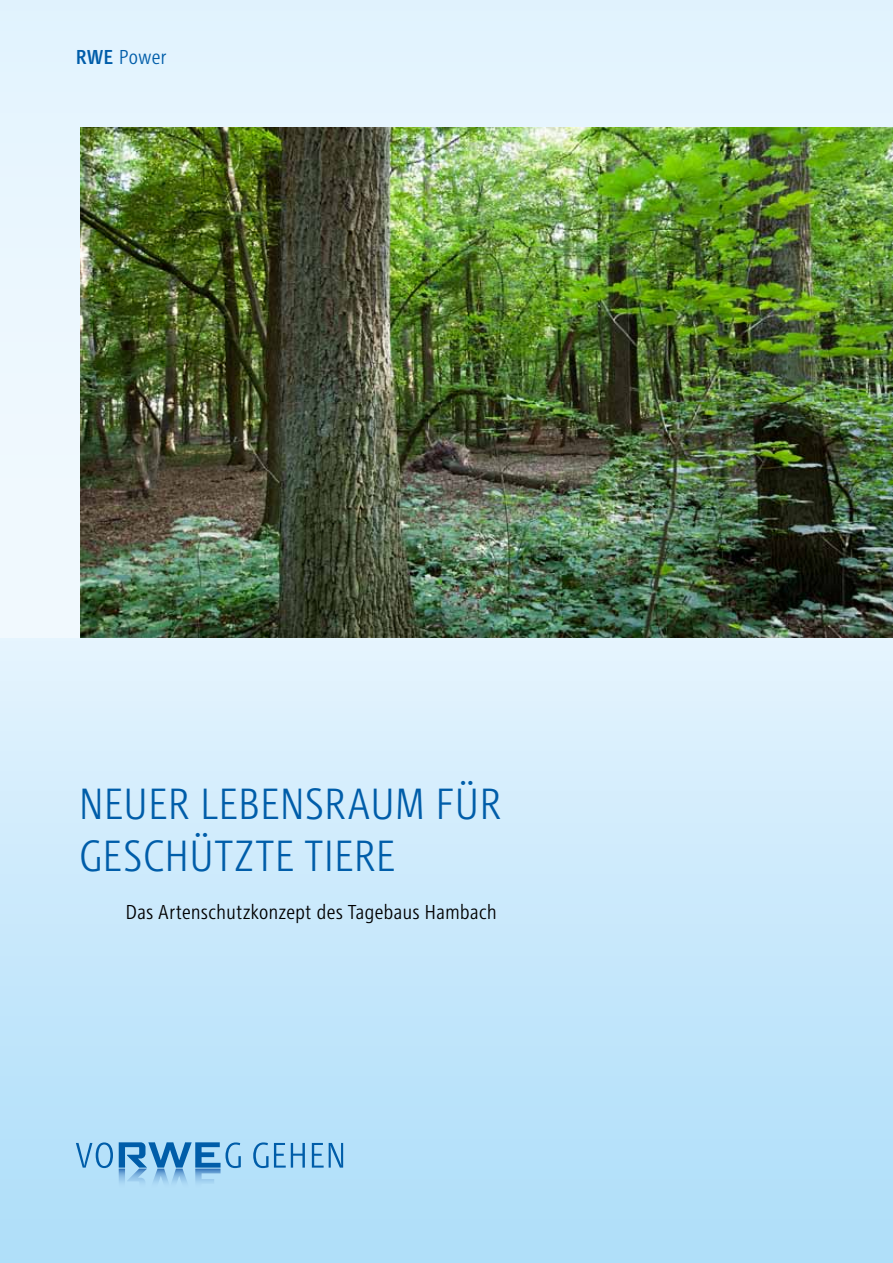
<style>
.page{position:relative;width:893px;height:1263px;background:#fff}
.page>*{position:absolute;margin:0;border:0;box-sizing:border-box;transform-origin:0 0}
.t1{font:300 condensed 45.45px/51px "RWE Headline";letter-spacing:.005em;color:#005da9}
.t2{font:300 condensed 21px "RWE Text";letter-spacing:-.005em;color:#000}
.t3{font:300 condensed 21px "RWE Text";color:#005da9}
.s1{font-weight:500}
</style>
<div class="page">
<div style="left:0;top:638px;width:893px;height:625px;background:linear-gradient(to bottom,#e4f3fe,#acddf9)"></div>
<div style="left:0;top:0;width:893px;height:638px;background:#e4f4fe"></div>
<svg style="left:76px;top:1142px;width:37px;height:26px"></svg>
<svg style="left:253px;top:1142px;width:52px;height:26px"></svg>
<svg style="left:312px;top:1143px;width:31px;height:24px"></svg>
<svg style="left:119px;top:1142px;width:122px;height:52px;background:#83bbe3"></svg>
<img style="left:81px;top:128px;width:812px;height:510px">
<p class="t3" style="left:76px;top:45px;width:92px"><span class="s1">RWE</span> Power</p>
<h1 class="t1" style="left:79px;top:779px;width:424px">NEUER LEBENSRAUM FÜR<br>GESCHÜTZTE TIERE</h1>
<p class="t2" style="left:125px;top:900px;width:373px">Das Artenschutzkonzept des Tagebaus Hambach</p>
</div>
